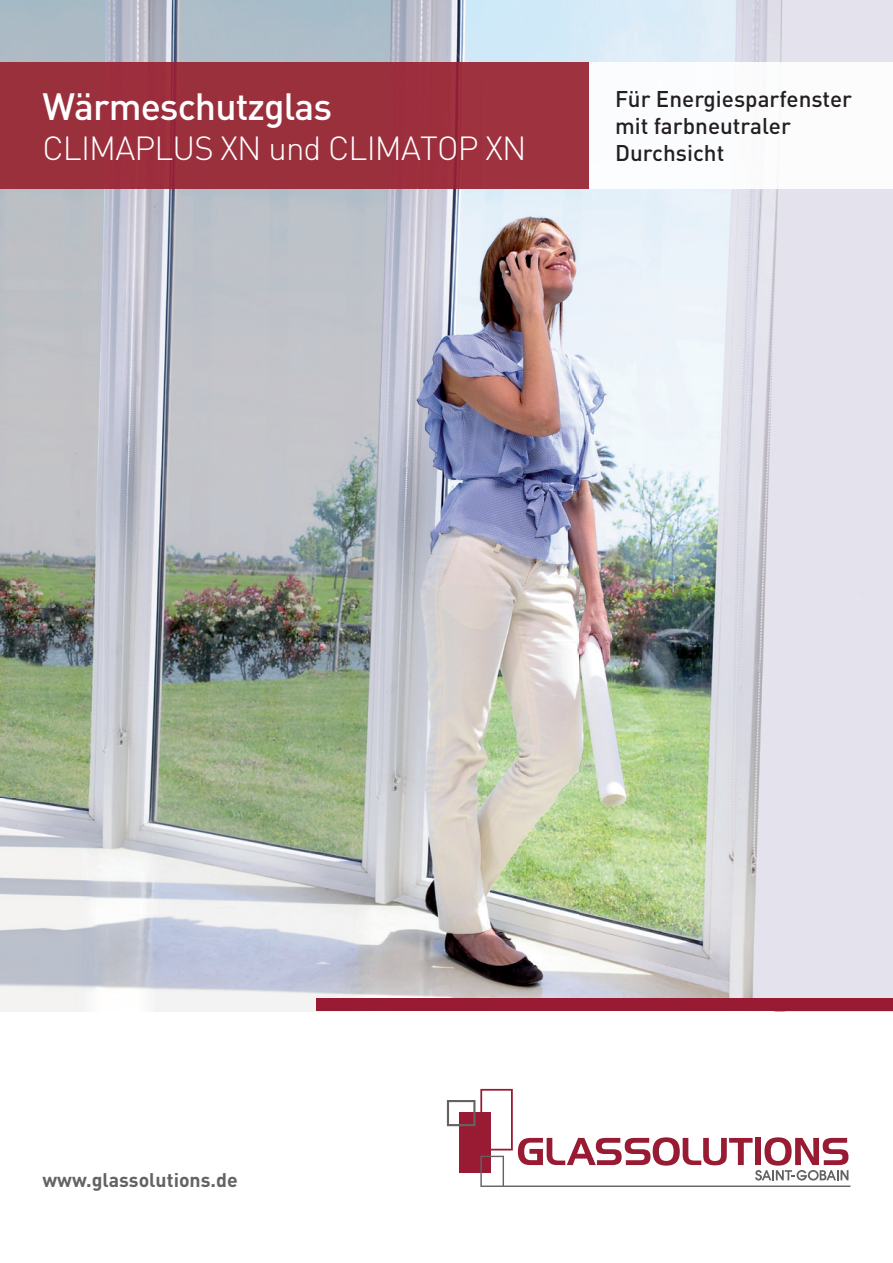
<style>
.page{position:relative;width:893px;height:1263px;background:#fff}
.page>*{position:absolute;margin:0;border:0;box-sizing:border-box;transform-origin:0 0}
.t1{font:500 37.5px "DINOT";letter-spacing:-.025em;color:#fff}
.t2{font:300 33px "DINOT";letter-spacing:-.025em;color:#fff}
.t3{font:500 22.5px/27px "DINOT";color:#231f20}
.t4{font:700 19.5px "DINOT";color:#636366}
</style>
<div class="page">
<img style="left:0;top:0;width:577px;height:63px">
<img style="left:577px;top:0;width:316px;height:63px">
<img style="left:578px;top:189px;width:52px;height:809px">
<img style="left:0;top:189px;width:578px;height:822px">
<img style="left:630px;top:189px;width:263px;height:809px">
<div style="left:316px;top:998px;width:577px;height:13px;background:#991a33"></div>
<div style="left:0;top:63px;width:589px;height:126px;background:#9b303d"></div>
<svg style="left:447px;top:1089px;width:403px;height:98px"></svg>
<h1 class="t1" style="left:43px;top:83px;width:291px">Wärmeschutzglas</h1>
<h2 class="t2" style="left:43px;top:128px;width:485px">CLIMAPLUS XN und CLIMATOP XN</h2>
<p class="t3" style="left:615px;top:85px;width:238px">Für Energiesparfenster mit farbneutraler<br>Durchsicht</p>
<p class="t4" style="left:43px;top:1167px;width:197px">www.glassolutions.de</p>
</div>
